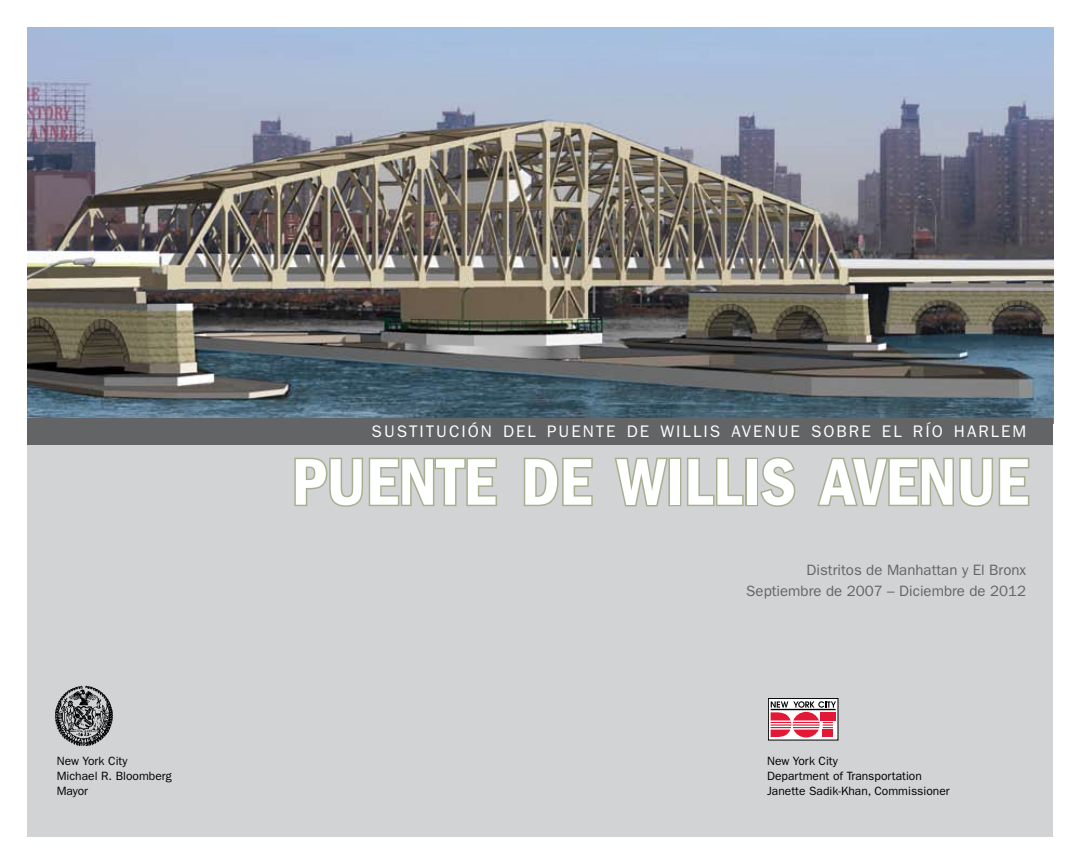
<style>
.page{position:relative;width:1080px;height:864px;background:#fff}
.page>*{position:absolute;margin:0;border:0;box-sizing:border-box;transform-origin:0 0}
.t1{font:600 condensed 68.25px "Franklin Gothic";color:#fff}
.t2{font:16.8px "Franklin Gothic";letter-spacing:.12em;color:#fff}
.t3{font:15px/21px "Franklin Gothic";color:#636466;text-align:right}
.t4{font:12px/15px "Franklin Gothic";color:#000}
</style>
<div class="page">
<img style="left:28px;top:27px;width:1026px;height:397px">
<div style="left:27px;top:418px;width:1026px;height:28px;background:#636466"></div>
<div style="left:27px;top:446px;width:1026px;height:391px;background:#d1d3d4"></div>
<svg style="left:294px;top:457px;width:203px;height:50px"></svg>
<svg style="left:523px;top:457px;width:70px;height:50px"></svg>
<svg style="left:614px;top:457px;width:56px;height:50px"></svg>
<div style="left:668px;top:458px;width:13px;height:48px;border:3px solid #a6b090"></div>
<svg style="left:687px;top:457px;width:57px;height:50px"></svg>
<div style="left:745px;top:458px;width:13px;height:48px;border:3px solid #a6b090"></div>
<svg style="left:760px;top:457px;width:36px;height:50px"></svg>
<svg style="left:817px;top:457px;width:213px;height:50px"></svg>
<img style="left:55px;top:685px;width:58px;height:61px">
<svg style="left:770px;top:700px;width:66px;height:38px"></svg>
<div style="left:768px;top:698px;width:70px;height:42px;border:1px solid #000"></div>
<svg style="left:771px;top:701px;width:65px;height:37px;background:#d88491"></svg>
<h2 class="t2" style="left:372px;top:421px;width:656px">sustitución del puente de willis avenue sobre el río harlem</h2>
<h1 class="t1" style="left:292px;top:443px;width:738px">PUENTE DE WILLIS AVENUE</h1>
<p class="t3" style="left:746px;top:560px;width:281px">Distritos de Manhattan y El Bronx<br>Septiembre de 2007 – Diciembre de 2012</p>
<p class="t4" style="left:57px;top:753px;width:116px">New York City<br>Michael R. Bloomberg<br>Mayor</p>
<p class="t4" style="left:767px;top:753px;width:184px">New York City<br>Department of Transportation<br>Janette Sadik-Khan, Commissioner</p>
</div>
